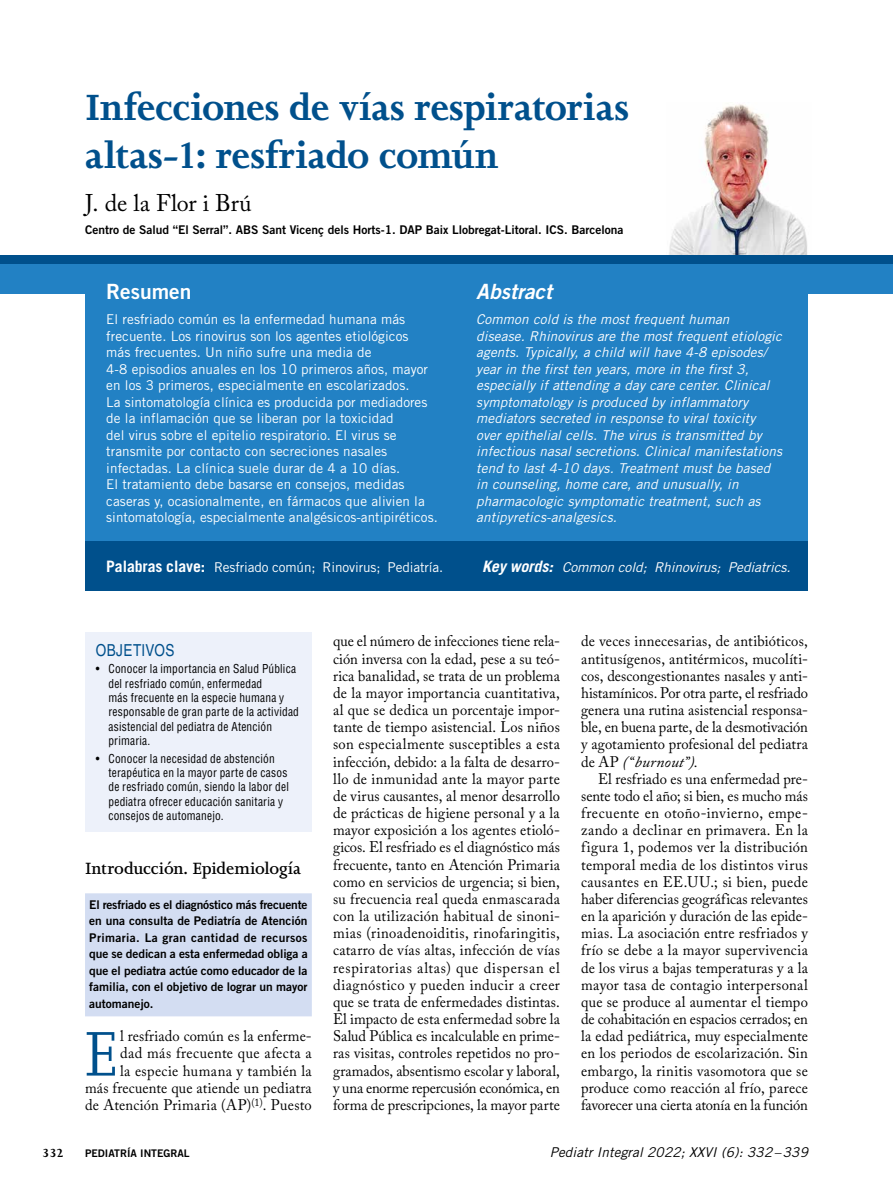
<style>
.page{position:relative;width:893px;height:1191px;background:#fff}
.page>*{position:absolute;margin:0;border:0;box-sizing:border-box;transform-origin:0 0}
.t1{font:72.6px "Joanna MT Std";color:#00508c;scale:.95 1}
.t2{font:700 42px/48px "Joanna MT Std";letter-spacing:-.005em;color:#00508c}
.t3{font:24px "Adobe Caslon Pro";letter-spacing:-.01em;color:#000}
.t4{font:italic 21px "Trade Gothic Bold Two";color:#fff}
.t5{font:21px "Trade Gothic Bold Two";color:#fff}
.t6{font:600 18.75px "Joanna MT Std";letter-spacing:-.015em;color:#000}
.t7{font:condensed 16.5px "Helvetica";letter-spacing:.02em;color:#00508c}
.t8{font:15.3px/17.1px "Adobe Caslon Pro";letter-spacing:.01em;color:#000;text-align:justify;scale:.95 1}
.t9{font:13.5px/16.5px "Trade Gothic";letter-spacing:.005em;color:#fff}
.t10{font:italic 13.5px/16.5px "Trade Gothic";letter-spacing:.01em;color:#fff}
.t11{font:italic 13.5px "Trade Gothic";letter-spacing:-.01em;color:#fff}
.t12{font:italic 13.5px "Trade Gothic";letter-spacing:.01em;color:#000}
.t13{font:700 13.5px "Joanna MT Std";color:#000}
.t14{font:condensed 12px/14.4px "Helvetica";letter-spacing:.02em;color:#000;scale:.95 1}
.t15{font:12px/16.5px "Trade Gothic Bold Two";color:#000;text-align:justify}
.t16{font:10.5px "Trade Gothic Bold Two";color:#000}
.s1{font-weight:700;font-size:15.75px}
.s2{font-style:italic}
</style>
<div class="page">
<img style="left:667px;top:104px;width:144px;height:152px">
<div style="left:85px;top:893px;width:227px;height:123px;background:#d3ddf2"></div>
<div style="left:85px;top:264px;width:723px;height:288px;background:#2281c4"></div>
<div style="left:0;top:264px;width:91px;height:30px;background:#2281c4"></div>
<div style="left:799px;top:264px;width:94px;height:30px;background:#2281c4"></div>
<div style="left:0;top:256px;width:893px;height:8px;background:#00508c"></div>
<div style="left:85px;top:541px;width:723px;height:50px;background:#00508c"></div>
<div style="left:85px;top:632px;width:227px;height:200px;background:#edf1fa"></div>
<h2 class="t2" style="left:85px;top:84px;width:546px">Infecciones de vías respiratorias altas-1: resfriado común</h2>
<h3 class="t3" style="left:85px;top:189px;width:168px">J. de la Flor i Brú</h3>
<p class="t15" style="left:85px;top:222px;width:540px">Centro de Salud “El Serral”. ABS Sant Vicenç dels Horts-1. DAP Baix Llobregat-Litoral. ICS. Barcelona</p>
<h3 class="t5" style="left:106px;top:279px;width:87px">Resumen</h3>
<p class="t9" style="left:106px;top:311px;width:333px">El resfriado común es la enfermedad humana más frecuente. Los rinovirus son los agentes etiológicos<br>más frecuentes. Un niño sufre una media de<br>4-8 episodios anuales en los 10 primeros años, mayor en los 3 primeros, especialmente en escolarizados.<br>La sintomatología clínica es producida por mediadores de la inflamación que se liberan por la toxicidad<br>del virus sobre el epitelio respiratorio. El virus se transmite por contacto con secreciones nasales infectadas. La clínica suele durar de 4 a 10 días.<br>El tratamiento debe basarse en consejos, medidas caseras y, ocasionalmente, en fármacos que alivien la sintomatología, especialmente analgésicos-antipiréticos.</p>
<h3 class="t4" style="left:476px;top:279px;width:77px">Abstract</h3>
<p class="t10" style="left:476px;top:311px;width:307px">Common cold is the most frequent human<br>disease. Rhinovirus are the most frequent etiologic agents. Typically, a child will have 4-8 episodes/ year in the first ten years, more in the first 3, especially if attending a day care center. Clinical symptomatology is produced by inflammatory mediators secreted in response to viral toxicity over epithelial cells. The virus is transmitted by infectious nasal secretions. Clinical manifestations tend to last 4-10 days. Treatment must be based in counseling, home care, and unusually, in pharmacologic symptomatic treatment, such as antipyretics-analgesics.</p>
<p class="t9" style="left:106px;top:558px;width:338px"><span class="s1">Palabras clave:</span> Resfriado común; Rinovirus; Pediatría.</p>
<p class="t11" style="left:482px;top:559px;width:310px"><span class="s1">Key words:</span> Common cold; Rhinovirus; Pediatrics.</p>
<p class="t7" style="left:96px;top:640px;width:80px">OBJETIVOS</p>
<p class="t14" style="left:108px;top:661px;width:202px;text-indent:-13px">• Conocer la importancia en Salud Pública del resfriado común, enfermedad<br>más frecuente en la especie humana y responsable de gran parte de la actividad asistencial del pediatra de Atención primaria.</p>
<p class="t14" style="left:108px;top:751px;width:191px;text-indent:-13px">• Conocer la necesidad de abstención terapéutica en la mayor parte de casos de resfriado común, siendo la labor del pediatra ofrecer educación sanitaria y consejos de automanejo.</p>
<p class="t6" style="left:85px;top:858px;width:218px">Introducción. Epidemiología</p>
<p class="t15" style="left:89px;top:895px;width:220px">El resfriado es el diagnóstico más frecuente en una consulta de Pediatría de Atención Primaria. La gran cantidad de recursos que se dedican a esta enfermedad obliga a que el pediatra actúe como educador de la familia, con el objetivo de lograr un mayor automanejo.</p>
<h1 class="t1" style="left:85px;top:1015px;width:35px">E</h1>
<p class="t8" style="left:85px;top:1027px;width:240px;text-align:right">l resfriado común es la enferme-<br>dad más frecuente que afecta a<br>la especie humana y también la<br>más frecuente que atiende un pediatra de Atención Primaria (AP)<sup>(1)</sup>. Puesto</p>
<p class="t13" style="left:42px;top:1145px;width:23px">332</p>
<p class="t16" style="left:85px;top:1146px;width:106px">PEDIATRÍA INTEGRAL</p>
<p class="t8" style="left:333px;top:632px;width:240px">que el número de infecciones tiene rela&shy;ción inversa con la edad, pese a su teó&shy;rica banalidad, se trata de un problema de la mayor importancia cuantitativa, al que se dedica un porcentaje impor&shy;tante de tiempo asistencial. Los niños son especialmente susceptibles a esta infección, debido: a la falta de desarro&shy;llo de inmunidad ante la mayor parte de virus causantes, al menor desarrollo de prácticas de higiene personal y a la mayor exposición a los agentes etioló&shy;gicos. El resfriado es el diagnóstico más frecuente, tanto en Atención Primaria como en servicios de urgencia; si bien, su frecuencia real queda enmascarada con la utilización habitual de sinoni&shy;mias (rinoadenoiditis, rinofaringitis, catarro de vías altas, infección de vías respiratorias altas) que dispersan el diagnóstico y pueden inducir a creer que se trata de enfermedades distintas.<br>El impacto de esta enfermedad sobre la Salud Pública es incalculable en prime&shy;ras visitas, controles repetidos no pro&shy;gramados, absentismo escolar y laboral, y una enorme repercusión económica, en forma de prescripciones, la mayor parte</p>
<p class="t8" style="left:581px;top:632px;width:240px">de veces innecesarias, de antibióticos, antitusígenos, antitérmicos, mucolíti&shy;cos, descongestionantes nasales y anti&shy;histamínicos. Por otra parte, el resfriado genera una rutina asistencial responsa&shy;ble, en buena parte, de la desmotivación y agotamiento profesional del pediatra de AP <span class="s2">(“burnout”).</span></p>
<p class="t8" style="left:581px;top:770px;width:240px;text-indent:17px">El resfriado es una enfermedad pre&shy;sente todo el año; si bien, es mucho más frecuente en otoño-invierno, empe&shy;zando a declinar en primavera. En la figura 1, podemos ver la distribución temporal media de los distintos virus causantes en EE.UU.; si bien, puede haber diferencias geográficas relevantes en la aparición y duración de las epide&shy;mias. La asociación entre resfriados y frío se debe a la mayor supervivencia de los virus a bajas temperaturas y a la mayor tasa de contagio interpersonal que se produce al aumentar el tiempo de cohabitación en espacios cerrados; en la edad pediátrica, muy especialmente en los periodos de escolarización. Sin embargo, la rinitis vasomotora que se produce como reacción al frío, parece favorecer una cierta atonía en la función</p>
<p class="t12" style="left:550px;top:1143px;width:260px">Pediatr Integral 2022; XXVI (6): 332–339</p>
</div>
